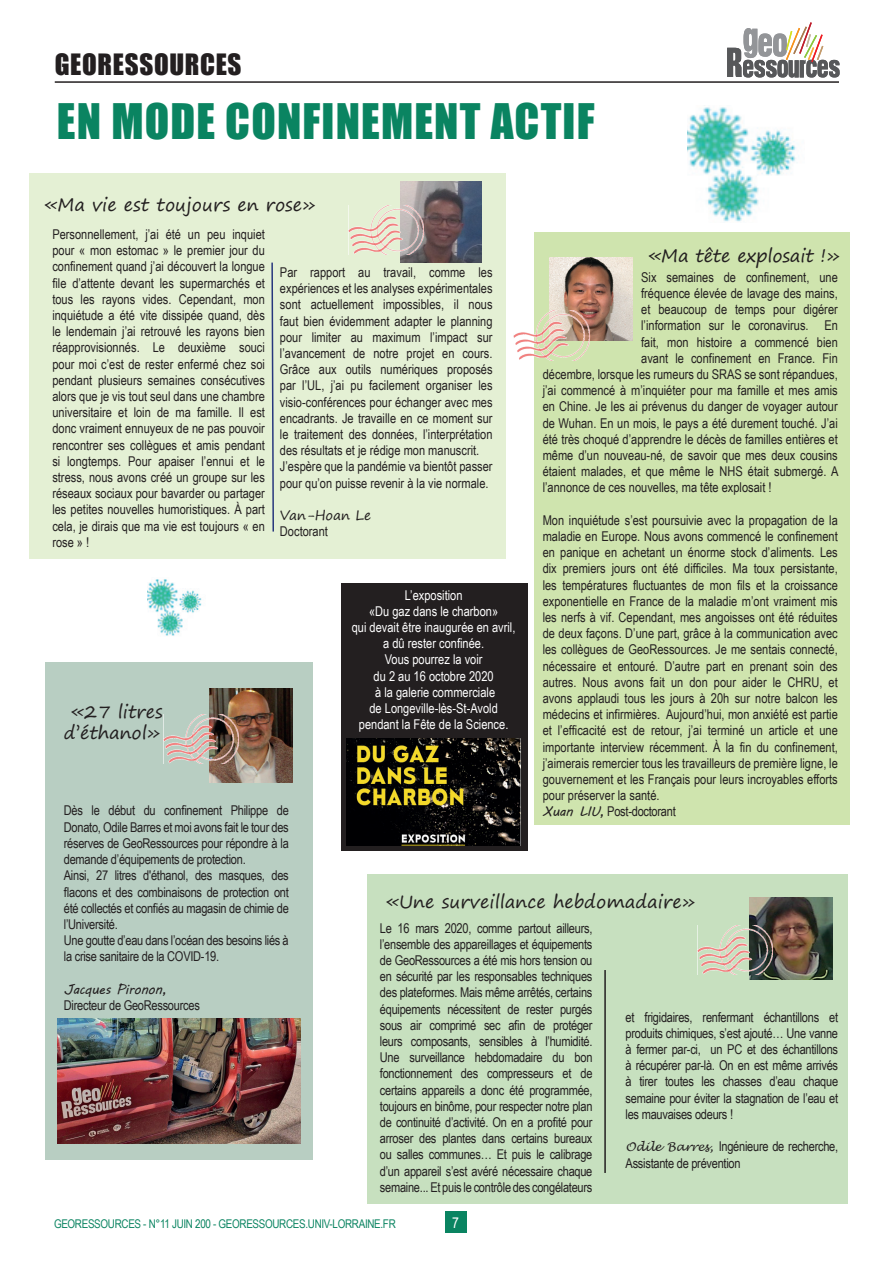
<style>
.page{position:relative;width:893px;height:1263px;background:#fff}
.page>*{position:absolute;margin:0;border:0;box-sizing:border-box;transform-origin:0 0}
.t1{font:45px "Impact";letter-spacing:.025em;color:#0a8461}
.t2{font:27px "Impact";letter-spacing:.025em;color:#231f20}
.t3{font:18px/21.6px "Segoe Print";color:#231f20;text-align:center}
.t4{font:15px "Arial Narrow";color:#fff}
.t5{font:13.5px/16.2px "Arial Narrow";color:#231f20;text-align:justify}
.t6{font:13.5px/16.2px "Arial Narrow";letter-spacing:-.02em;color:#231f20}
.t7{font:13.5px/16.2px "Arial Narrow";color:#fff;text-align:center}
.t8{font:13.5px "MV Boli";letter-spacing:-.02em;color:#231f20}
.t9{font:13.5px "Segoe Print";color:#231f20}
.t10{font:12px "Arial Narrow";letter-spacing:-.025em;color:#0a8461}
.s1{font-family:"MV Boli"}
.s2{font-family:"Lucida Handwriting";font-style:italic;font-size:12px}
</style>
<div class="page">
<div style="left:535px;top:233px;width:315px;height:592px;background:#cfe4ae"></div>
<div style="left:341px;top:583px;width:186px;height:268px;background:#231f20"></div>
<hr style="left:55px;top:81px;width:784px;height:2px;background:#231f20">
<svg style="left:727px;top:22px;width:113px;height:56px"></svg>
<div style="left:446px;top:1211px;width:21px;height:22px;background:#0a8461"></div>
<div style="left:30px;top:173px;width:476px;height:386px;background:#e4f0d4"></div>
<img style="left:401px;top:182px;width:80px;height:81px">
<svg style="left:271px;top:262px;width:3px;height:270px"></svg>
<img style="left:348px;top:205px;width:76px;height:49px">
<img style="left:550px;top:257px;width:83px;height:83px">
<div style="left:367px;top:874px;width:481px;height:330px;background:#c7e0bf"></div>
<img style="left:750px;top:897px;width:83px;height:83px">
<img style="left:697px;top:925px;width:76px;height:49px">
<hr style="left:604px;top:970px;width:2px;height:203px;background:#231f20">
<div style="left:46px;top:662px;width:267px;height:498px;background:#b8cec2"></div>
<img style="left:57px;top:1019px;width:244px;height:125px">
<img style="left:210px;top:689px;width:82px;height:94px">
<img style="left:163px;top:714px;width:75px;height:49px">
<img style="left:687px;top:107px;width:112px;height:115px">
<img style="left:346px;top:738px;width:174px;height:107px">
<img style="left:514px;top:311px;width:75px;height:49px">
<img style="left:147px;top:579px;width:55px;height:57px">
<h2 class="t2" style="left:55px;top:44px;width:188px">GEORESSOURCES</h2>
<h1 class="t1" style="left:57px;top:86px;width:539px">EN MODE CONFINEMENT ACTIF</h1>
<h3 class="t3" style="left:44px;top:193px;width:273px">«Ma vie est toujours en rose»</h3>
<p class="t5" style="left:52px;top:226px;width:214px">Personnellement, j’ai été un peu inquiet pour « mon estomac » le premier jour du confinement quand j’ai découvert la longue file d’attente devant les supermarchés et tous les rayons vides. Cependant, mon inquiétude a été vite dissipée quand, dès le lendemain j’ai retrouvé les rayons bien réapprovisionnés. Le deuxième souci pour moi c’est de rester enfermé chez soi pendant plusieurs semaines consécutives alors que je vis tout seul dans une chambre universitaire et loin de ma famille. Il est donc vraiment ennuyeux de ne pas pouvoir rencontrer ses collègues et amis pendant si longtemps. Pour apaiser l’ennui et le stress, nous avons créé un groupe sur les réseaux sociaux pour bavarder ou partager les petites nouvelles humoristiques. À part cela, je dirais que ma vie est toujours « en rose » !</p>
<h3 class="t3" style="left:648px;top:244px;width:193px">«Ma tête explosait !»</h3>
<p class="t5" style="left:280px;top:264px;width:214px;text-align:left">Par rapport au travail, comme les expériences et les analyses expérimentales sont actuellement impossibles, il nous faut bien évidemment adapter le planning pour limiter au maximum l’impact sur l’avancement de notre projet en cours.<br>Grâce aux outils numériques proposés par l’UL, j’ai pu facilement organiser les visio-conférences pour échanger avec mes encadrants. Je travaille en ce moment sur le traitement des données, l’interprétation des résultats et je rédige mon manuscrit.<br>J’espère que la pandémie va bientôt passer pour qu’on puisse revenir à la vie normale.</p>
<p class="t9" style="left:280px;top:503px;width:93px">Van-Hoan Le</p>
<p class="t5" style="left:280px;top:523px;width:49px">Doctorant</p>
<p class="t5" style="left:641px;top:268px;width:198px">Six semaines de confinement, une</p>
<p class="t5" style="left:641px;top:285px;width:198px">fréquence élevée de lavage des mains,</p>
<p class="t5" style="left:641px;top:301px;width:198px">et beaucoup de temps pour digérer</p>
<p class="t5" style="left:641px;top:317px;width:198px">l’information sur le coronavirus. En</p>
<p class="t5" style="left:641px;top:333px;width:198px">fait, mon histoire a commencé bien</p>
<p class="t5" style="left:641px;top:349px;width:198px">avant le confinement en France. Fin</p>
<p class="t5" style="left:543px;top:366px;width:297px">décembre, lorsque les rumeurs du SRAS se sont répandues,</p>
<p class="t5" style="left:543px;top:382px;width:297px">j’ai commencé à m’inquiéter pour ma famille et mes amis</p>
<p class="t5" style="left:543px;top:398px;width:297px">en Chine. Je les ai prévenus du danger de voyager autour</p>
<p class="t5" style="left:543px;top:414px;width:297px">de Wuhan. En un mois, le pays a été durement touché. J’ai</p>
<p class="t5" style="left:543px;top:430px;width:297px">été très choqué d’apprendre le décès de familles entières et</p>
<p class="t5" style="left:543px;top:447px;width:297px">même d’un nouveau-né, de savoir que mes deux cousins</p>
<p class="t5" style="left:543px;top:463px;width:297px">étaient malades, et que même le NHS était submergé. A</p>
<p class="t5" style="left:543px;top:479px;width:230px">l’annonce de ces nouvelles, ma tête explosait !</p>
<p class="t5" style="left:543px;top:511px;width:297px;text-align:left">Mon inquiétude s’est poursuivie avec la propagation de la maladie en Europe. Nous avons commencé le confinement en panique en achetant un énorme stock d’aliments. Les dix premiers jours ont été difficiles. Ma toux persistante, les températures fluctuantes de mon fils et la croissance exponentielle en France de la maladie m’ont vraiment mis les nerfs à vif. Cependant, mes angoisses ont été réduites de deux façons. D’une part, grâce à la communication avec les collègues de GeoRessources. Je me sentais connecté, nécessaire et entouré. D’autre part en prenant soin des autres. Nous avons fait un don pour aider le CHRU, et avons applaudi tous les jours à 20h sur notre balcon les médecins et infirmières. Aujourd’hui, mon anxiété est partie et l’efficacité est de retour, j’ai terminé un article et une importante interview récemment. À la fin du confinement, j’aimerais remercier tous les travailleurs de première ligne, le gouvernement et les Français pour leurs incroyables efforts pour préserver la santé.<br><span class="s1">Xuan LIU,</span> Post-doctorant</p>
<p class="t7" style="left:352px;top:586px;width:165px">L’exposition<br>«Du gaz dans le charbon»<br>qui devait être inaugurée en avril, a dû rester confinée.<br>Vous pourrez la voir<br>du 2 au 16 octobre 2020<br>à la galerie commerciale<br>de Longeville-lès-St-Avold pendant la Fête de la Science.</p>
<h3 class="t3" style="left:64px;top:700px;width:100px">«27 litres d’éthanol»</h3>
<p class="t6" style="left:64px;top:802px;width:226px">Dès le début du confinement Philippe de Donato, Odile Barres et moi avons fait le tour des réserves de GeoRessources pour répondre à la demande d’équipements de protection.<br>Ainsi, 27 litres d'éthanol, des masques, des flacons et des combinaisons de protection ont été collectés et confiés au magasin de chimie de l’Université.<br>Une goutte d’eau dans l’océan des besoins liés à la crise sanitaire de la COVID-19.</p>
<p class="t8" style="left:64px;top:980px;width:105px">Jacques Pironon,</p>
<p class="t6" style="left:64px;top:996px;width:137px">Directeur de GeoRessources</p>
<h3 class="t3" style="left:386px;top:890px;width:310px">«Une surveillance hebdomadaire»</h3>
<p class="t5" style="left:380px;top:919px;width:214px">Le 16 mars 2020, comme partout ailleurs, l’ensemble des appareillages et équipements de GeoRessources a été mis hors tension ou en sécurité par les responsables techniques des plateformes. Mais même arrêtés, certains équipements nécessitent de rester purgés sous air comprimé sec afin de protéger leurs composants, sensibles à l’humidité.<br>Une surveillance hebdomadaire du bon fonctionnement des compresseurs et de certains appareils a donc été programmée, toujours en binôme, pour respecter notre plan de continuité d’activité. On en a profité pour arroser des plantes dans certains bureaux ou salles communes… Et puis le calibrage d’un appareil s’est avéré nécessaire chaque semaine... Et puis le contrôle des congélateurs</p>
<p class="t5" style="left:626px;top:1008px;width:214px">et frigidaires, renfermant échantillons et produits chimiques, s’est ajouté… Une vanne à fermer par-ci, un PC et des échantillons à récupérer par-là. On en est même arrivés à tirer toutes les chasses d’eau chaque semaine pour éviter la stagnation de l’eau et les mauvaises odeurs !</p>
<p class="t6" style="left:626px;top:1138px;width:214px"><span class="s2">Odile Barres,</span> Ingénieure de recherche,<br>Assistante de prévention</p>
<p class="t10" style="left:54px;top:1214px;width:343px">GEORESSOURCES - N°11 JUIN 200 - GEORESSOURCES.UNIV-LORRAINE.FR</p>
<p class="t4" style="left:452px;top:1211px;width:8px">7</p>
</div>
